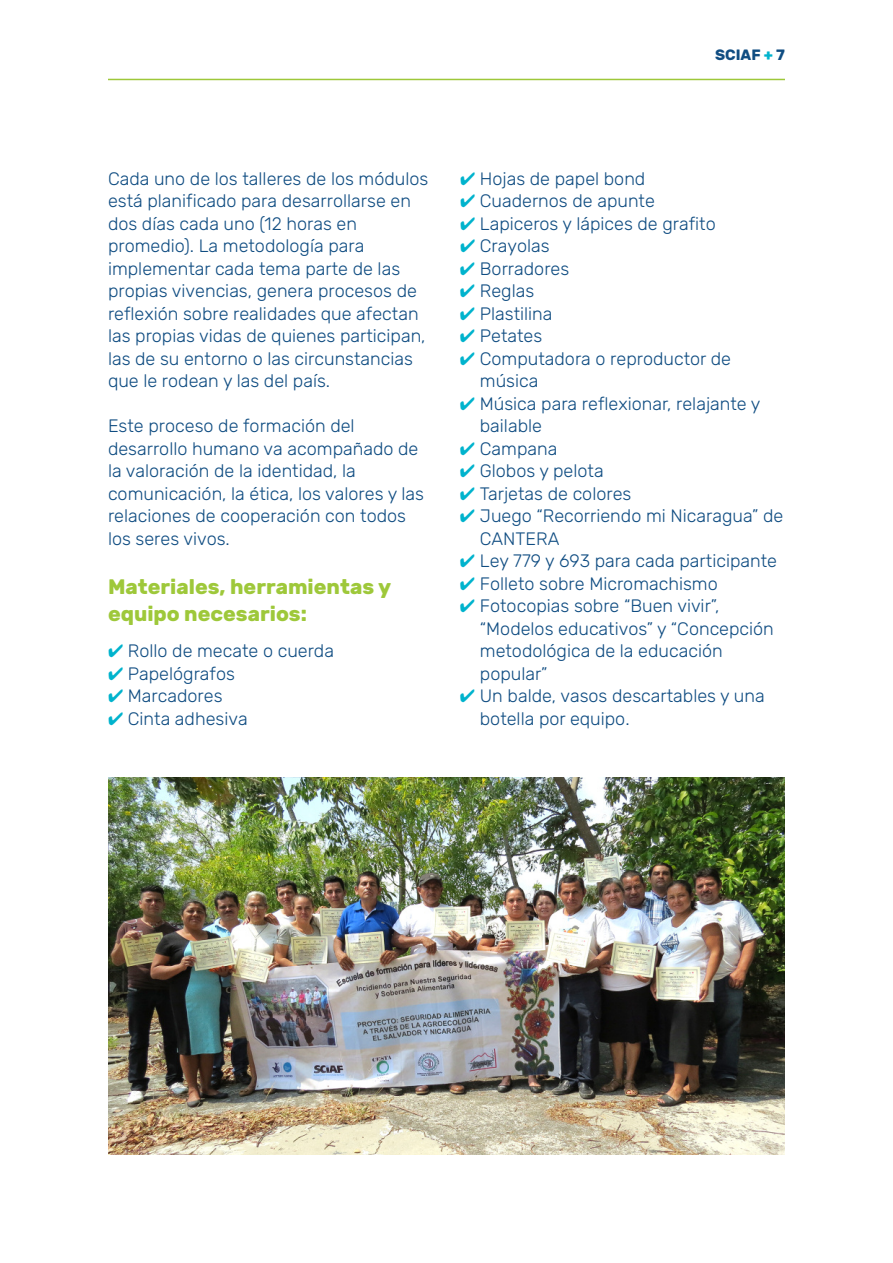
<style>
.page{position:relative;width:893px;height:1263px;background:#fff}
.page>*{position:absolute;margin:0;border:0;box-sizing:border-box;transform-origin:0 0}
.t1{font:700 21px/27px "Rubik";color:#9ec83a}
.t2{font:300 18px/22.5px "Rubik";color:#104d82}
.t3{font:700 15px "Rubik";color:#104d82}
.s1{color:#00b3cd}
</style>
<div class="page">
<hr style="left:108px;top:79px;width:677px;height:1px;background:#9ec83a">
<img style="left:108px;top:778px;width:677px;height:377px">
<p class="t3" style="left:715px;top:46px;width:71px">SCIAF <span class="s1">+</span> 7</p>
<p class="t2" style="left:108px;top:167px;width:322px">Cada uno de los talleres de los módulos está planificado para desarrollarse en dos días cada uno (12 horas en promedio). La metodología para implementar cada tema parte de las propias vivencias, genera procesos de reflexión sobre realidades que afectan las propias vidas de quienes participan, las de su entorno o las circunstancias que le rodean y las del país.</p>
<p class="t2" style="left:108px;top:415px;width:317px">Este proceso de formación del desarrollo humano va acompañado de la valoración de la identidad, la comunicación, la ética, los valores y las relaciones de cooperación con todos los seres vivos.</p>
<p class="t1" style="left:108px;top:573px;width:285px">Materiales, herramientas y equipo necesarios:</p>
<p class="t2" style="left:108px;top:640px;width:228px"><span class="s1">✔</span> Rollo de mecate o cuerda</p>
<p class="t2" style="left:108px;top:662px;width:128px"><span class="s1">✔</span> Papelógrafos</p>
<p class="t2" style="left:108px;top:685px;width:116px"><span class="s1">✔</span> Marcadores</p>
<p class="t2" style="left:108px;top:707px;width:141px"><span class="s1">✔</span> Cinta adhesiva</p>
<p class="t2" style="left:460px;top:167px;width:187px"><span class="s1">✔</span> Hojas de papel bond</p>
<p class="t2" style="left:460px;top:190px;width:196px"><span class="s1">✔</span> Cuadernos de apunte</p>
<p class="t2" style="left:460px;top:212px;width:257px"><span class="s1">✔</span> Lapiceros y lápices de grafito</p>
<p class="t2" style="left:460px;top:235px;width:91px"><span class="s1">✔</span> Crayolas</p>
<p class="t2" style="left:460px;top:257px;width:111px"><span class="s1">✔</span> Borradores</p>
<p class="t2" style="left:460px;top:280px;width:76px"><span class="s1">✔</span> Reglas</p>
<p class="t2" style="left:460px;top:302px;width:94px"><span class="s1">✔</span> Plastilina</p>
<p class="t2" style="left:460px;top:325px;width:84px"><span class="s1">✔</span> Petates</p>
<p class="t2" style="left:480px;top:347px;width:253px;text-indent:-20px"><span class="s1">✔</span> Computadora o reproductor de música</p>
<p class="t2" style="left:480px;top:392px;width:282px;text-indent:-20px"><span class="s1">✔</span> Música para reflexionar, relajante y bailable</p>
<p class="t2" style="left:460px;top:437px;width:99px"><span class="s1">✔</span> Campana</p>
<p class="t2" style="left:460px;top:460px;width:145px"><span class="s1">✔</span> Globos y pelota</p>
<p class="t2" style="left:460px;top:482px;width:173px"><span class="s1">✔</span> Tarjetas de colores</p>
<p class="t2" style="left:480px;top:505px;width:305px;text-indent:-20px"><span class="s1">✔</span> Juego “Recorriendo mi Nicaragua” de<br>CANTERA</p>
<p class="t2" style="left:460px;top:550px;width:319px"><span class="s1">✔</span> Ley 779 y 693 para cada participante</p>
<p class="t2" style="left:460px;top:572px;width:259px"><span class="s1">✔</span> Folleto sobre Micromachismo</p>
<p class="t2" style="left:480px;top:595px;width:296px;text-indent:-20px"><span class="s1">✔</span> Fotocopias sobre “Buen vivir”, “Modelos educativos” y “Concepción metodológica de la educación popular”</p>
<p class="t2" style="left:480px;top:685px;width:286px;text-indent:-20px"><span class="s1">✔</span> Un balde, vasos descartables y una botella por equipo.</p>
</div>
